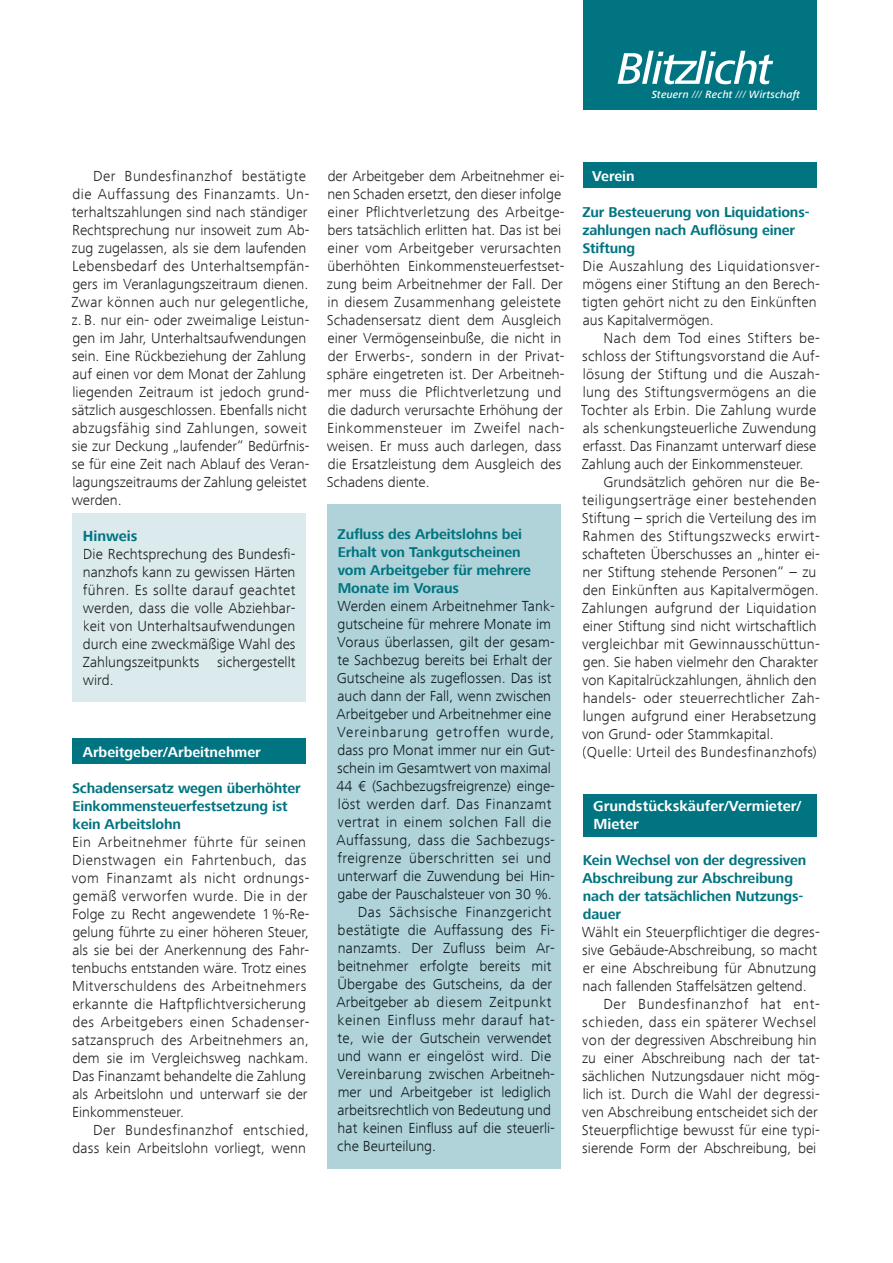
<style>
.page{position:relative;width:893px;height:1263px;background:#fff}
.page>*{position:absolute;margin:0;border:0;box-sizing:border-box;transform-origin:0 0}
.t1{font:300 15px/18px "Frutiger Next Com";letter-spacing:.01em;color:#231f20}
.t2{font:300 15px "Frutiger Next Com";color:#0c191d}
.t3{font:300 15px/18px "Frutiger Next Com";color:#1a1c1f;text-align:justify}
.t4{font:300 15px "Frutiger Next Com";letter-spacing:.03em;color:#0c191d}
.t5{font:300 15px "Frutiger Next Com";letter-spacing:.02em;color:#0c191d}
.t6{font:700 15px/18px "Frutiger Next Com";color:#fff}
.t7{font:300 15px "Frutiger Next Com";letter-spacing:.03em;color:#231f20}
.t8{font:300 15px "Frutiger Next Com";letter-spacing:.04em;color:#0c191d}
.t9{font:300 15px "Frutiger Next Com";letter-spacing:.06em;color:#0c191d}
.t10{font:300 15px "Frutiger Next Com";letter-spacing:.04em;color:#231f20}
.t11{font:700 15px "Frutiger Next Com";color:#007480}
.t12{font:700 14.7px/18px "Frutiger Next Com";letter-spacing:-.01em;color:#007480}
.t13{font:700 14.7px "Frutiger Next Com";color:#fff}
.t14{font:italic 500 10.8px "Frutiger Next Com";letter-spacing:.02em;color:#fff}
.s1{font-weight:400}
</style>
<div class="page">
<div style="left:72px;top:739px;width:234px;height:25px;background:#007480"></div>
<div style="left:72px;top:513px;width:234px;height:189px;background:#dbeaed"></div>
<div style="left:583px;top:163px;width:233px;height:25px;background:#007480"></div>
<div style="left:583px;top:794px;width:233px;height:42px;background:#007480"></div>
<div style="left:327px;top:504px;width:234px;height:664px;background:#b0d3d9"></div>
<div style="left:583px;top:0;width:233px;height:110px;background:#007480"></div>
<svg style="left:617px;top:51px;width:156px;height:33px"></svg>
<p class="t14" style="left:652px;top:88px;width:150px">Steuern <span class="s1">///</span> Recht <span class="s1">///</span> Wirtschaft</p>
<p class="t1" style="left:71px;top:167px;width:240px;text-indent:22px">Der Bundesfinanzhof bestätigte die Auffassung des Finanzamts. Un&shy;terhaltszahlungen sind nach ständiger Rechtsprechung nur insoweit zum Ab&shy;zug zugelassen, als sie dem laufenden Lebensbedarf des Unterhaltsempfän&shy;gers im Veranlagungszeitraum dienen.<br>Zwar können auch nur gelegentliche, z. B. nur ein- oder zweimalige Leistun&shy;gen im Jahr, Unterhaltsaufwendungen sein. Eine Rückbeziehung der Zahlung auf einen vor dem Monat der Zahlung liegenden Zeitraum ist jedoch grund&shy;sätzlich ausgeschlossen. Ebenfalls nicht abzugsfähig sind Zahlungen, soweit sie zur Deckung „laufender“ Bedürfnis&shy;se für eine Zeit nach Ablauf des Veran&shy;lagungszeitraums der Zahlung geleistet werden.</p>
<p class="t11" style="left:83px;top:527px;width:56px">Hinweis</p>
<p class="t3" style="left:83px;top:545px;width:214px">Die Rechtsprechung des Bundesfi&shy;nanzhofs kann zu gewissen Härten führen. Es sollte darauf geachtet werden, dass die volle Abziehbar&shy;keit von Unterhaltsaufwendungen durch eine zweckmäßige Wahl des Zahlungszeitpunkts sichergestellt wird.</p>
<p class="t13" style="left:83px;top:743px;width:180px">Arbeitgeber/Arbeitnehmer</p>
<p class="t12" style="left:72px;top:779px;width:230px">Schadensersatz wegen überhöhter<br>Einkommensteuerfestsetzung ist kein Arbeitslohn</p>
<p class="t1" style="left:72px;top:833px;width:239px">Ein Arbeitnehmer führte für seinen Dienstwagen ein Fahrtenbuch, das vom Finanzamt als nicht ordnungs&shy;gemäß verworfen wurde. Die in der Folge zu Recht angewendete 1 %-Re&shy;gelung führte zu einer höheren Steuer, als sie bei der Anerkennung des Fahr&shy;tenbuchs entstanden wäre. Trotz eines Mitverschuldens des Arbeitnehmers erkannte die Haftpflichtversicherung des Arbeitgebers einen Schadenser&shy;satzanspruch des Arbeitnehmers an, dem sie im Vergleichsweg nachkam.<br>Das Finanzamt behandelte die Zahlung als Arbeitslohn und unterwarf sie der Einkommensteuer.</p>
<p class="t1" style="left:73px;top:1121px;width:238px;text-align:right">Der Bundesfinanzhof entschied, dass kein Arbeitslohn vorliegt, wenn</p>
<p class="t1" style="left:327px;top:167px;width:239px">der Arbeitgeber dem Arbeitnehmer ei&shy;nen Schaden ersetzt, den dieser infolge einer Pflichtverletzung des Arbeitge&shy;bers tatsächlich erlitten hat. Das ist bei einer vom Arbeitgeber verursachten überhöhten Einkommensteuerfestset&shy;zung beim Arbeitnehmer der Fall. Der in diesem Zusammenhang geleistete Schadensersatz dient dem Ausgleich einer Vermögenseinbuße, die nicht in der Erwerbs-, sondern in der Privat&shy;sphäre eingetreten ist. Der Arbeitneh&shy;mer muss die Pflichtverletzung und die dadurch verursachte Erhöhung der Einkommensteuer im Zweifel nach&shy;weisen. Er muss auch darlegen, dass die Ersatzleistung dem Ausgleich des Schadens diente.</p>
<p class="t13" style="left:592px;top:167px;width:44px">Verein</p>
<p class="t12" style="left:582px;top:203px;width:229px">Zur Besteuerung von Liquidations&shy;zahlungen nach Auflösung einer<br>Stiftung</p>
<p class="t1" style="left:582px;top:257px;width:239px">Die Auszahlung des Liquidationsver&shy;mögens einer Stiftung an den Berech&shy;tigten gehört nicht zu den Einkünften aus Kapitalvermögen.</p>
<p class="t1" style="left:581px;top:329px;width:240px;text-indent:23px">Nach dem Tod eines Stifters be&shy;schloss der Stiftungsvorstand die Auf&shy;lösung der Stiftung und die Auszah&shy;lung des Stiftungsvermögens an die Tochter als Erbin. Die Zahlung wurde als schenkungsteuerliche Zuwendung erfasst. Das Finanzamt unterwarf diese Zahlung auch der Einkommensteuer.</p>
<p class="t1" style="left:582px;top:473px;width:240px;text-indent:22px">Grundsätzlich gehören nur die Be&shy;teiligungserträge einer bestehenden Stiftung – sprich die Verteilung des im Rahmen des Stiftungszwecks erwirt&shy;schafteten Überschusses an „hinter ei&shy;ner Stiftung stehende Personen“ – zu den Einkünften aus Kapitalvermögen.<br>Zahlungen aufgrund der Liquidation einer Stiftung sind nicht wirtschaftlich vergleichbar mit Gewinnausschüttun&shy;gen. Sie haben vielmehr den Charakter von Kapitalrückzahlungen, ähnlich den handels- oder steuerrechtlicher Zah&shy;lungen aufgrund einer Herabsetzung von Grund- oder Stammkapital. (Quelle: Urteil des Bundesfinanzhofs)</p>
<p class="t12" style="left:338px;top:525px;width:195px">Zufluss des Arbeitslohns bei<br>Erhalt von Tankgutscheinen vom Arbeitgeber für mehrere<br>Monate im Voraus</p>
<p class="t2" style="left:337px;top:598px;width:219px">Werden einem Arbeitnehmer Tank-</p>
<p class="t2" style="left:337px;top:616px;width:215px">gutscheine für mehrere Monate im</p>
<p class="t2" style="left:337px;top:634px;width:219px">Voraus überlassen, gilt der gesam-</p>
<p class="t2" style="left:337px;top:652px;width:216px">te Sachbezug bereits bei Erhalt der</p>
<p class="t2" style="left:337px;top:670px;width:216px">Gutscheine als zugeflossen. Das ist</p>
<p class="t2" style="left:337px;top:688px;width:215px">auch dann der Fall, wenn zwischen</p>
<p class="t2" style="left:337px;top:706px;width:216px">Arbeitgeber und Arbeitnehmer eine</p>
<p class="t9" style="left:337px;top:724px;width:219px">Vereinbarung getroffen wurde,</p>
<p class="t2" style="left:337px;top:742px;width:219px">dass pro Monat immer nur ein Gut-</p>
<p class="t2" style="left:337px;top:760px;width:215px">schein im Gesamtwert von maximal</p>
<p class="t2" style="left:336px;top:778px;width:220px">44 € (Sachbezugsfreigrenze) einge-</p>
<p class="t4" style="left:338px;top:796px;width:215px">löst werden darf. Das Finanzamt</p>
<p class="t4" style="left:338px;top:814px;width:215px">vertrat in einem solchen Fall die</p>
<p class="t5" style="left:337px;top:832px;width:220px">Auffassung, dass die Sachbezugs-</p>
<p class="t4" style="left:337px;top:850px;width:215px">freigrenze überschritten sei und</p>
<p class="t2" style="left:337px;top:868px;width:219px">unterwarf die Zuwendung bei Hin-</p>
<p class="t2" style="left:337px;top:886px;width:216px">gabe der Pauschalsteuer von 30 %.</p>
<p class="t4" style="left:358px;top:904px;width:195px">Das Sächsische Finanzgericht</p>
<p class="t2" style="left:338px;top:922px;width:219px">bestätigte die Auffassung des Fi-</p>
<p class="t2" style="left:338px;top:940px;width:219px">nanzamts. Der Zufluss beim Ar-</p>
<p class="t2" style="left:338px;top:958px;width:215px">beitnehmer erfolgte bereits mit</p>
<p class="t2" style="left:337px;top:976px;width:216px">Übergabe des Gutscheins, da der</p>
<p class="t8" style="left:337px;top:994px;width:216px">Arbeitgeber ab diesem Zeitpunkt</p>
<p class="t4" style="left:338px;top:1012px;width:219px">keinen Einfluss mehr darauf hat-</p>
<p class="t2" style="left:337px;top:1030px;width:216px">te, wie der Gutschein verwendet</p>
<p class="t5" style="left:337px;top:1048px;width:215px">und wann er eingelöst wird. Die</p>
<p class="t2" style="left:337px;top:1066px;width:219px">Vereinbarung zwischen Arbeitneh-</p>
<p class="t2" style="left:338px;top:1084px;width:215px">mer und Arbeitgeber ist lediglich</p>
<p class="t2" style="left:337px;top:1102px;width:215px">arbeitsrechtlich von Bedeutung und</p>
<p class="t2" style="left:338px;top:1120px;width:219px">hat keinen Einfluss auf die steuerli-</p>
<p class="t2" style="left:337px;top:1138px;width:100px">che Beurteilung.</p>
<p class="t6" style="left:593px;top:797px;width:209px">Grundstückskäufer/Vermieter/<br>Mieter</p>
<p class="t12" style="left:582px;top:851px;width:225px">Kein Wechsel von der degressiven<br>Abschreibung zur Abschreibung nach der tatsächlichen Nutzungs&shy;dauer</p>
<p class="t1" style="left:582px;top:923px;width:239px">Wählt ein Steuerpflichtiger die degres-</p>
<p class="t1" style="left:582px;top:941px;width:236px">sive Gebäude-Abschreibung, so macht</p>
<p class="t1" style="left:583px;top:959px;width:235px">er eine Abschreibung für Abnutzung</p>
<p class="t1" style="left:583px;top:977px;width:225px">nach fallenden Staffelsätzen geltend.</p>
<p class="t10" style="left:603px;top:995px;width:218px">Der Bundesfinanzhof hat ent-</p>
<p class="t7" style="left:582px;top:1013px;width:236px">schieden, dass ein späterer Wechsel</p>
<p class="t1" style="left:582px;top:1031px;width:236px">von der degressiven Abschreibung hin</p>
<p class="t1" style="left:582px;top:1049px;width:239px">zu einer Abschreibung nach der tat-</p>
<p class="t1" style="left:582px;top:1067px;width:239px">sächlichen Nutzungsdauer nicht mög-</p>
<p class="t1" style="left:583px;top:1085px;width:239px">lich ist. Durch die Wahl der degressi-</p>
<p class="t1" style="left:582px;top:1103px;width:237px">ven Abschreibung entscheidet sich der</p>
<p class="t1" style="left:582px;top:1121px;width:239px">Steuerpflichtige bewusst für eine typi-</p>
<p class="t1" style="left:582px;top:1139px;width:236px">sierende Form der Abschreibung, bei</p>
</div>
